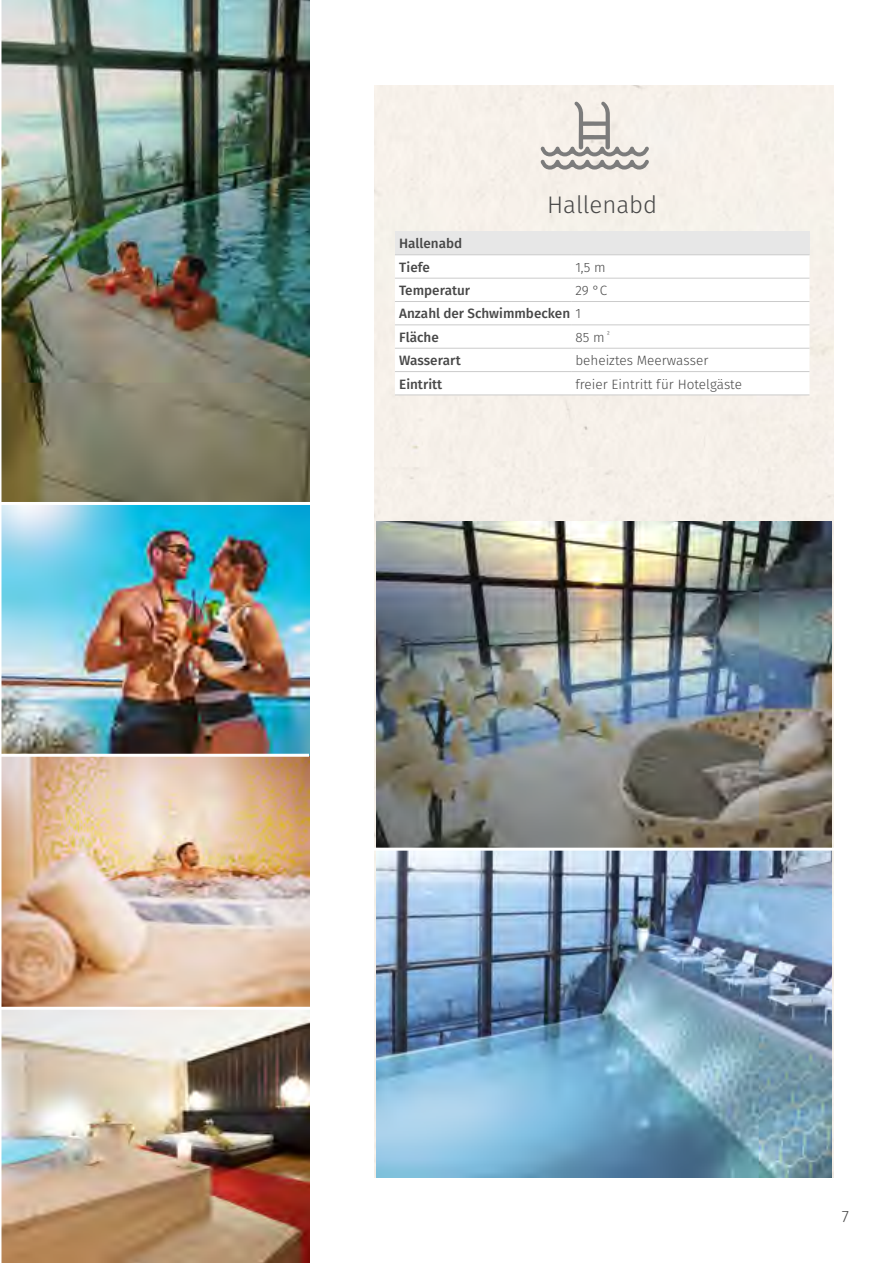
<style>
.page{position:relative;width:893px;height:1263px;background:#fff}
.page>*{position:absolute;margin:0;border:0;box-sizing:border-box;transform-origin:0 0}
.t1{font:300 24px "Fira Sans";color:#484848}
.t2{font:300 16.5px "Fira Sans";color:#484848}
.t3{font:500 13.5px/23.4px "Fira Sans";color:#484848}
.t4{font:300 13.5px "Fira Sans";color:#484848}
.s1{font-weight:300}
</style>
<div class="page">
<div style="left:374px;top:85px;width:459px;height:1093px;background:#f6f1e9"></div>
<img style="left:2px;top:0;width:307px;height:1263px">
<hr style="left:0;top:754px;width:309px;height:3px;background:#fff">
<hr style="left:0;top:502px;width:317px;height:3px;background:#fff">
<hr style="left:0;top:1007px;width:317px;height:3px;background:#fff">
<div style="left:395px;top:231px;width:414px;height:24px;background:#e7e7e7"></div>
<svg style="left:395px;top:256px;width:414px;height:139px"></svg>
<hr style="left:395px;top:255px;width:176px;height:1px;background:#cbcbcb">
<hr style="left:571px;top:255px;width:238px;height:1px;background:#cbcbcb">
<hr style="left:395px;top:278px;width:176px;height:1px;background:#cbcbcb">
<hr style="left:571px;top:278px;width:238px;height:1px;background:#cbcbcb">
<hr style="left:395px;top:301px;width:176px;height:1px;background:#cbcbcb">
<hr style="left:571px;top:301px;width:238px;height:1px;background:#cbcbcb">
<hr style="left:395px;top:325px;width:176px;height:1px;background:#cbcbcb">
<hr style="left:571px;top:325px;width:238px;height:1px;background:#cbcbcb">
<hr style="left:395px;top:348px;width:176px;height:1px;background:#cbcbcb">
<hr style="left:571px;top:348px;width:238px;height:1px;background:#cbcbcb">
<hr style="left:395px;top:371px;width:176px;height:1px;background:#cbcbcb">
<hr style="left:395px;top:395px;width:176px;height:1px;background:#cbcbcb">
<hr style="left:571px;top:371px;width:238px;height:1px;background:#cbcbcb">
<hr style="left:571px;top:395px;width:238px;height:1px;background:#cbcbcb">
<svg style="left:540px;top:102px;width:109px;height:68px;background:#d9d5d0"></svg>
<img style="left:376px;top:522px;width:456px;height:656px">
<hr style="left:372px;top:848px;width:466px;height:3px;background:#fff">
<p class="t3" style="left:399px;top:233px;width:65px">Hallenabd<br>Tiefe</p>
<h1 class="t1" style="left:547px;top:187px;width:112px">Hallenabd</h1>
<p class="t4" style="left:575px;top:258px;width:32px">1,5 m</p>
<p class="t3" style="left:399px;top:280px;width:209px;text-indent:176px"><span class="s1">29 °C<br></span>Anzahl der Schwimmbecken <span class="s1">1<br></span>Fläche</p>
<p class="t3" style="left:399px;top:280px;width:73px">Temperatur</p>
<p class="t4" style="left:575px;top:328px;width:36px">85 m <sup>²</sup></p>
<p class="t3" style="left:399px;top:350px;width:63px">Wasserart</p>
<p class="t4" style="left:575px;top:351px;width:134px">beheiztes Meerwasser</p>
<p class="t3" style="left:399px;top:373px;width:45px">Eintritt</p>
<p class="t4" style="left:575px;top:374px;width:168px">freier Eintritt für Hotelgäste</p>
<p class="t2" style="left:842px;top:1204px;width:9px">7</p>
</div>
